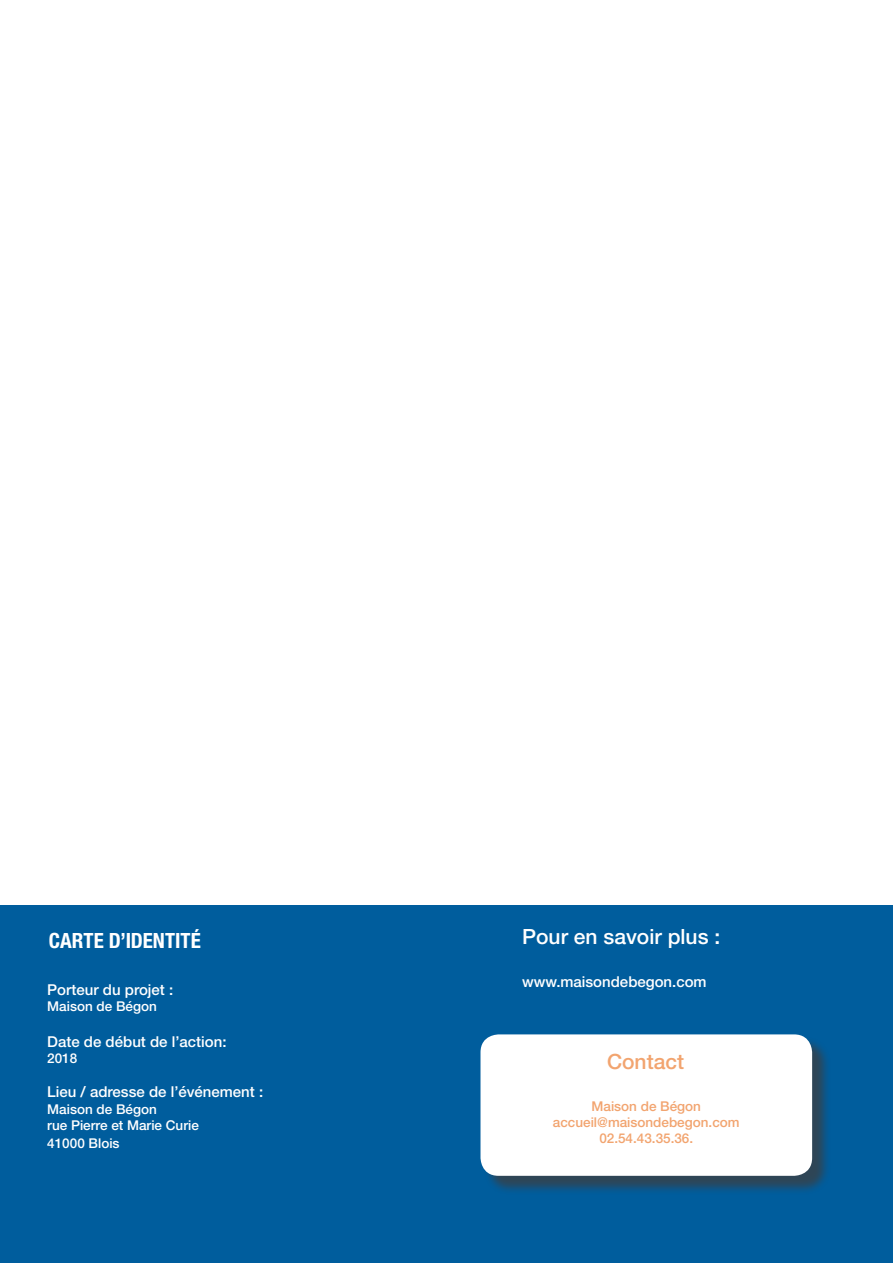
<style>
.page{position:relative;width:893px;height:1263px;background:#fff}
.page>*{position:absolute;margin:0;border:0;box-sizing:border-box;transform-origin:0 0}
.t1{font:500 21px "Helvetica Neue LT Pro";color:#fff}
.SOUS_TITRE{font:700 condensed 21px "Helvetica Neue LT Pro";color:#fff}
.t2{font:500 21px "Helvetica Neue LT Pro";color:#f2a46f}
.t3{font:500 15px "Helvetica Neue LT Pro";color:#fff}
.t4{font:500 13.5px "Helvetica Neue LT Pro";color:#fff}
.t5{font:500 13.5px "Helvetica Neue LT Pro";color:#f2a46f}
</style>
<div class="page">
<div style="left:0;top:906px;width:893px;height:357px;background:#005d9d"></div>
<div style="left:483px;top:1037px;width:348px;height:157px;background:#3e3e3f;opacity:.75"></div>
<div style="left:480px;top:1034px;width:332px;height:142px;background:#fff;border-radius:18px"></div>
<p class="SOUS_TITRE" style="left:49px;top:928px;width:153px">CARTE D’IDENTITÉ</p>
<p class="t3" style="left:47px;top:980px;width:127px">Porteur du projet :</p>
<p class="t4" style="left:47px;top:998px;width:111px">Maison de Bégon</p>
<p class="t3" style="left:47px;top:1033px;width:181px">Date de début de l’action:</p>
<p class="t4" style="left:47px;top:1050px;width:32px">2018</p>
<p class="t3" style="left:47px;top:1083px;width:217px">Lieu / adresse de l’événement :</p>
<p class="t4" style="left:47px;top:1101px;width:111px">Maison de Bégon</p>
<p class="t4" style="left:47px;top:1117px;width:153px">rue Pierre et Marie Curie</p>
<p class="t4" style="left:47px;top:1135px;width:74px">41000 Blois</p>
<p class="t1" style="left:522px;top:924px;width:200px">Pour en savoir plus :</p>
<p class="t3" style="left:522px;top:973px;width:186px">www.maisondebegon.com</p>
<p class="t2" style="left:607px;top:1049px;width:79px">Contact</p>
<p class="t5" style="left:591px;top:1098px;width:111px">Maison de Bégon</p>
<p class="t5" style="left:553px;top:1114px;width:188px">accueil@maisondebegon.com</p>
<p class="t5" style="left:599px;top:1130px;width:95px">02.54.43.35.36.</p>
</div>
